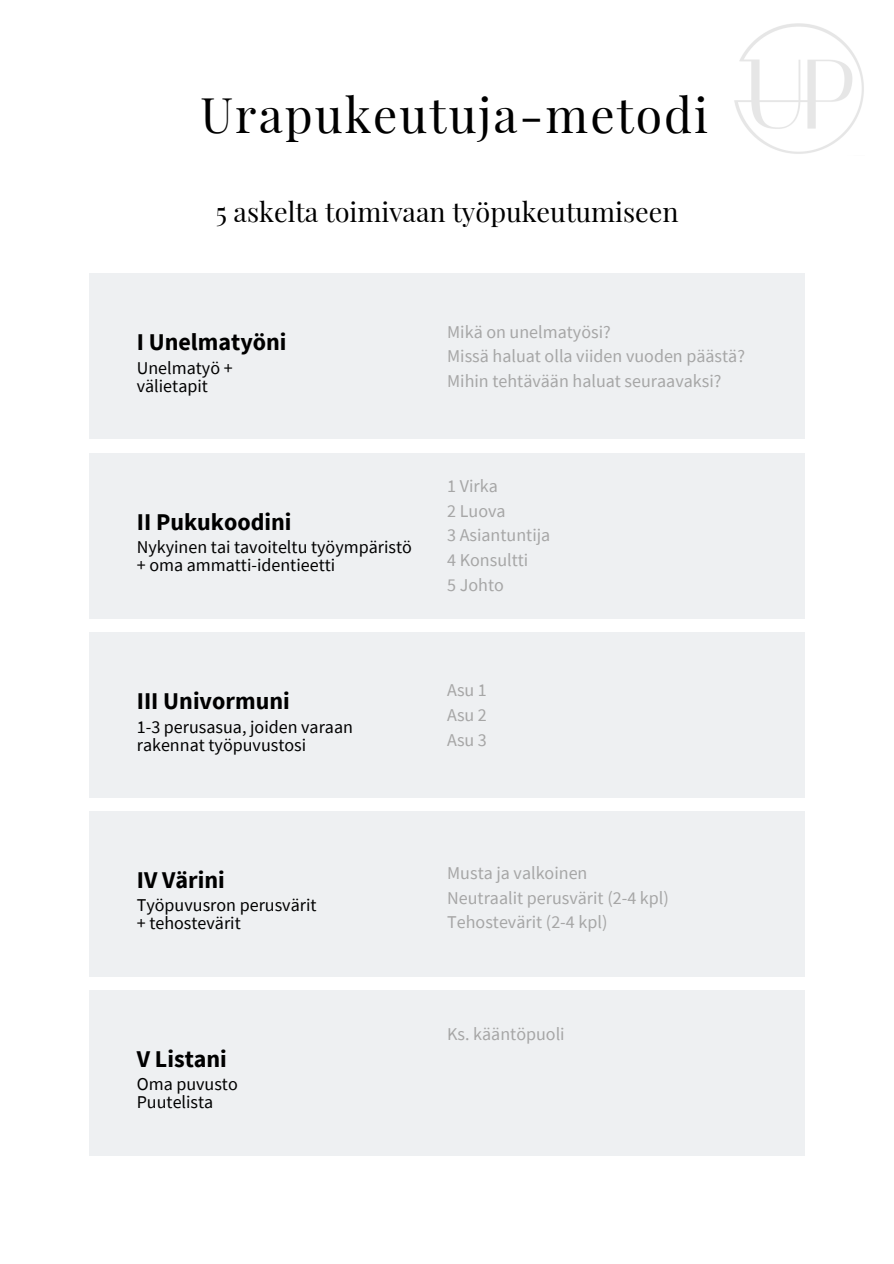
<style>
.page{position:relative;width:894px;height:1264px;background:#fff}
.page>*{position:absolute;margin:0;border:0;box-sizing:border-box;transform-origin:0 0}
.t1{font:48px "Playfair Display";letter-spacing:.045em;color:#000}
.t2{font:27px "Playfair Display";color:#000}
.t3{font:700 24px "Source Sans Pro";color:#000}
.t4{font:18px/24.8px "Source Sans Pro";color:#a6a6a6}
.t5{font:18px/18px "Source Sans Pro";color:#000}
</style>
<div class="page">
<img style="left:734px;top:23px;width:130px;height:131px">
<div style="left:89px;top:274px;width:715px;height:165px;background:#eef0f2"></div>
<div style="left:89px;top:453px;width:715px;height:165px;background:#eef0f2"></div>
<div style="left:89px;top:632px;width:715px;height:165px;background:#eef0f2"></div>
<div style="left:89px;top:811px;width:715px;height:165px;background:#eef0f2"></div>
<div style="left:89px;top:990px;width:715px;height:165px;background:#eef0f2"></div>
<h1 class="t1" style="left:200px;top:81px;width:509px">Urapukeutuja-metodi</h1>
<h2 class="t2" style="left:215px;top:193px;width:464px">5 askelta toimivaan työpukeutumiseen</h2>
<h3 class="t3" style="left:137px;top:326px;width:151px">I Unelmatyöni</h3>
<p class="t5" style="left:137px;top:358px;width:97px">Unelmatyö + välietapit</p>
<h3 class="t3" style="left:137px;top:506px;width:156px">II Pukukoodini</h3>
<p class="t5" style="left:137px;top:538px;width:276px">Nykyinen tai tavoiteltu työympäristö + oma ammatti-identieetti</p>
<p class="t4" style="left:447px;top:319px;width:299px">Mikä on unelmatyösi?<br>Missä haluat olla viiden vuoden päästä?<br>Mihin tehtävään haluat seuraavaksi?</p>
<p class="t4" style="left:447px;top:473px;width:105px">1 Virka<br>2 Luova<br>3 Asiantuntija<br>4 Konsultti<br>5 Johto</p>
<h3 class="t3" style="left:137px;top:685px;width:154px">III Univormuni</h3>
<p class="t5" style="left:137px;top:717px;width:218px">1-3 perusasua, joiden varaan rakennat työpuvustosi</p>
<p class="t4" style="left:447px;top:677px;width:41px;text-align:justify">Asu 1<br>Asu 2<br>Asu 3</p>
<h3 class="t3" style="left:137px;top:864px;width:89px">IV Värini</h3>
<p class="t5" style="left:137px;top:896px;width:181px">Työpuvusron perusvärit + tehostevärit</p>
<h3 class="t3" style="left:137px;top:1042px;width:92px">V Listani</h3>
<p class="t5" style="left:137px;top:1074px;width:102px">Oma puvusto<br>Puutelista</p>
<p class="t4" style="left:447px;top:860px;width:223px">Musta ja valkoinen<br>Neutraalit perusvärit (2-4 kpl)<br>Tehostevärit (2-4 kpl)</p>
<p class="t4" style="left:447px;top:1021px;width:119px">Ks. kääntöpuoli</p>
</div>
